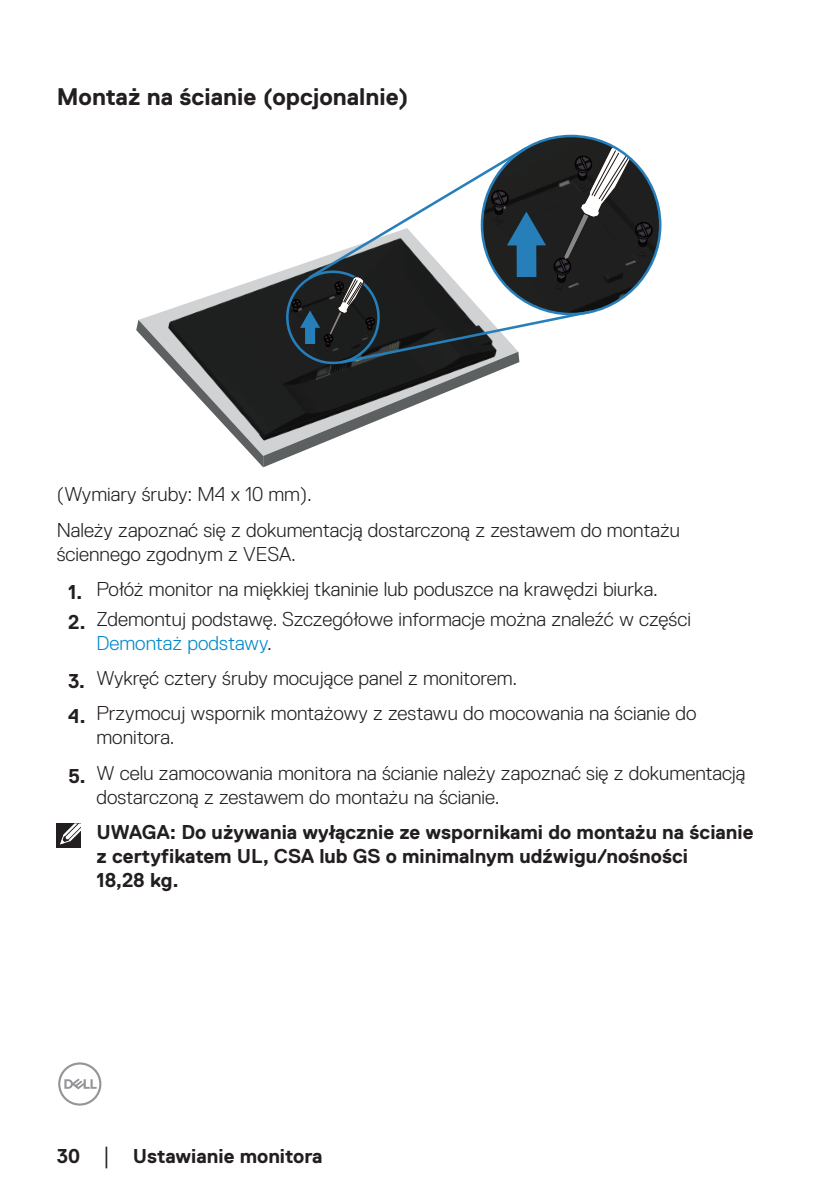
<style>
.page{position:relative;width:840px;height:1191px;background:#fff}
.page>*{position:absolute;margin:0;border:0;box-sizing:border-box;transform-origin:0 0}
.Head2{font:700 24px "Dell Replica";color:#231f20}
.text{font:300 20px/24px "Dell Replica";color:#231f20}
.text-2{font:700 20px/24px "Dell Replica";color:#231f20}
.s1{font-weight:700}
.s2{color:#0087cb}
.s3{font-family:"Times New Roman";font-weight:400;font-size:18px}
</style>
<div class="page">
<svg style="left:58px;top:1062px;width:43px;height:43px"></svg>
<svg style="left:136px;top:136px;width:523px;height:331px"></svg>
<div style="left:57px;top:823px;width:24px;height:25px;background:#231f20"></div>
<svg style="left:60px;top:823px;width:21px;height:22px"></svg>
<p class="Head2" style="left:57px;top:84px;width:353px">Montaż na ścianie (opcjonalnie)</p>
<p class="text" style="left:57px;top:482px;width:256px">(Wymiary śruby: M4 x 10 mm).</p>
<p class="text" style="left:57px;top:518px;width:624px">Należy zapoznać się z dokumentacją dostarczoną z zestawem do montażu ściennego zgodnym z VESA.</p>
<p class="text" style="left:68px;top:577px;width:591px"><span class="s1">1.</span> Połóż monitor na miękkiej tkaninie lub poduszce na krawędzi biurka.</p>
<p class="text" style="left:96px;top:607px;width:595px;text-indent:-28px"><span class="s1">2.</span> Zdemontuj podstawę. Szczegółowe informacje można znaleźć w części<br><span class="s2">Demontaż podstawy</span>.</p>
<p class="text" style="left:68px;top:666px;width:450px"><span class="s1">3.</span> Wykręć cztery śruby mocujące panel z monitorem.</p>
<p class="text" style="left:96px;top:701px;width:601px;text-indent:-28px"><span class="s1">4.</span> Przymocuj wspornik montażowy z zestawu do mocowania na ścianie do monitora.</p>
<p class="text" style="left:96px;top:761px;width:650px;text-indent:-28px"><span class="s1">5.</span> W celu zamocowania monitora na ścianie należy zapoznać się z dokumentacją dostarczoną z zestawem do montażu na ścianie.</p>
<p class="text-2" style="left:96px;top:820px;width:658px">UWAGA: Do używania wyłącznie ze wspornikami do montażu na ścianie z certyfikatem UL, CSA lub GS o minimalnym udźwigu/nośności<br>18,28 kg.</p>
<p class="text-2" style="left:57px;top:1143px;width:267px">30 <span class="s3">│</span> Ustawianie monitora</p>
</div>
